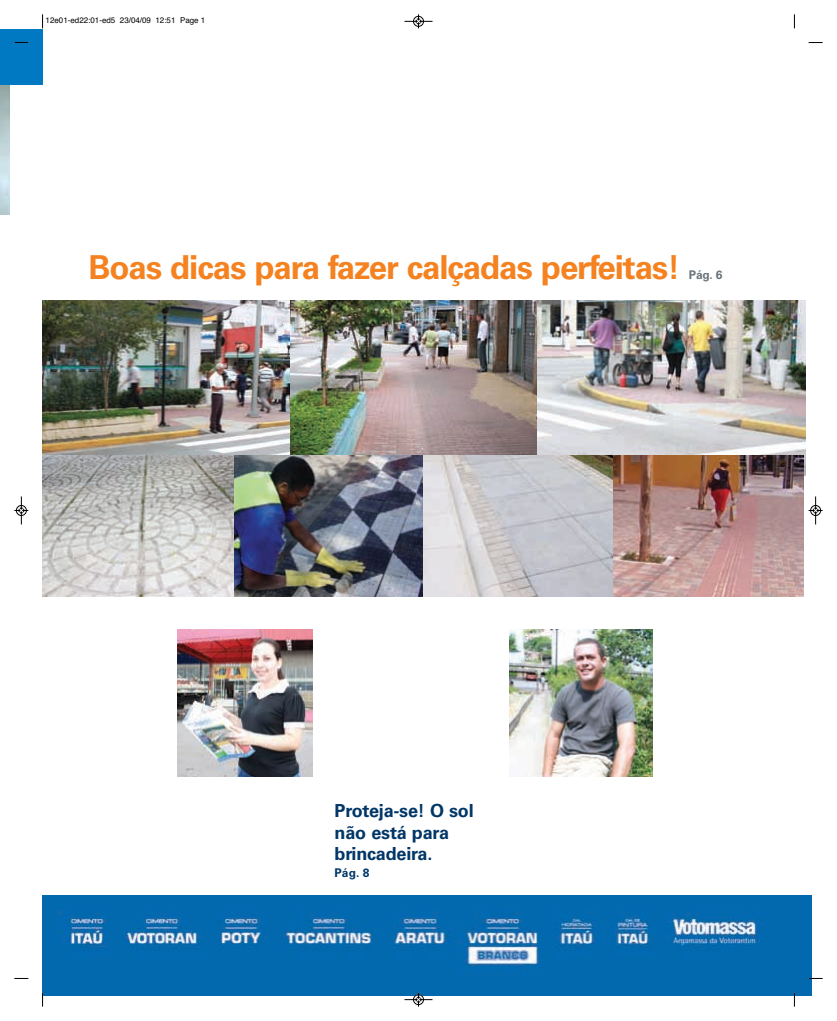
<style>
.page{position:relative;width:837px;height:1021px;background:#fff}
.page>*{position:absolute;margin:0;border:0;box-sizing:border-box;transform-origin:0 0}
.t1{font:700 33px "Univers";letter-spacing:-.035em;color:#f58220}
.t2{font:700 18px/21.6px "Univers";letter-spacing:-.01em;color:#003667}
.t3{font:700 12px "Univers";color:#6a747b}
.t4{font:700 12px "Univers";color:#003667}
.t5{font:8px "Helvetica";color:#000}
</style>
<div class="page">
<img style="left:43px;top:895px;width:767px;height:100px">
<div style="left:0;top:29px;width:43px;height:56px;background:#0079c2"></div>
<img style="left:290px;top:300px;width:247px;height:155px">
<svg style="left:804px;top:300px;width:2px;height:175px"></svg>
<img style="left:537px;top:300px;width:267px;height:175px">
<img style="left:43px;top:300px;width:247px;height:155px">
<img style="left:233px;top:455px;width:190px;height:142px">
<svg style="left:43px;top:455px;width:190px;height:142px;background:#c4c3c1"></svg>
<svg style="left:423px;top:455px;width:190px;height:142px;background:#cac9cd"></svg>
<img style="left:613px;top:455px;width:190px;height:142px">
<img style="left:177px;top:629px;width:135px;height:147px">
<img style="left:509px;top:629px;width:143px;height:147px">
<svg style="left:42px;top:14px;width:1px;height:14px"></svg>
<svg style="left:14px;top:42px;width:14px;height:1px"></svg>
<svg style="left:793px;top:14px;width:2px;height:14px"></svg>
<svg style="left:808px;top:42px;width:14px;height:1px"></svg>
<svg style="left:42px;top:992px;width:1px;height:14px"></svg>
<svg style="left:14px;top:978px;width:14px;height:1px"></svg>
<svg style="left:793px;top:992px;width:2px;height:14px"></svg>
<svg style="left:808px;top:978px;width:14px;height:1px"></svg>
<svg style="left:404px;top:14px;width:28px;height:14px"></svg>
<svg style="left:404px;top:992px;width:28px;height:14px"></svg>
<svg style="left:14px;top:496px;width:14px;height:28px"></svg>
<svg style="left:808px;top:496px;width:14px;height:28px"></svg>
<p class="t5" style="left:46px;top:18px;width:161px">12e01-ed22:01-ed5 23/04/09 12:51 Page 1</p>
<h1 class="t1" style="left:88px;top:253px;width:593px">Boas dicas para fazer calçadas perfeitas!</h1>
<p class="t3" style="left:688px;top:269px;width:35px">Pág. 6</p>
<p class="t2" style="left:334px;top:801px;width:140px">Proteja-se! O sol não está para brincadeira.</p>
<p class="t4" style="left:334px;top:867px;width:36px">Pág. 8</p>
</div>
